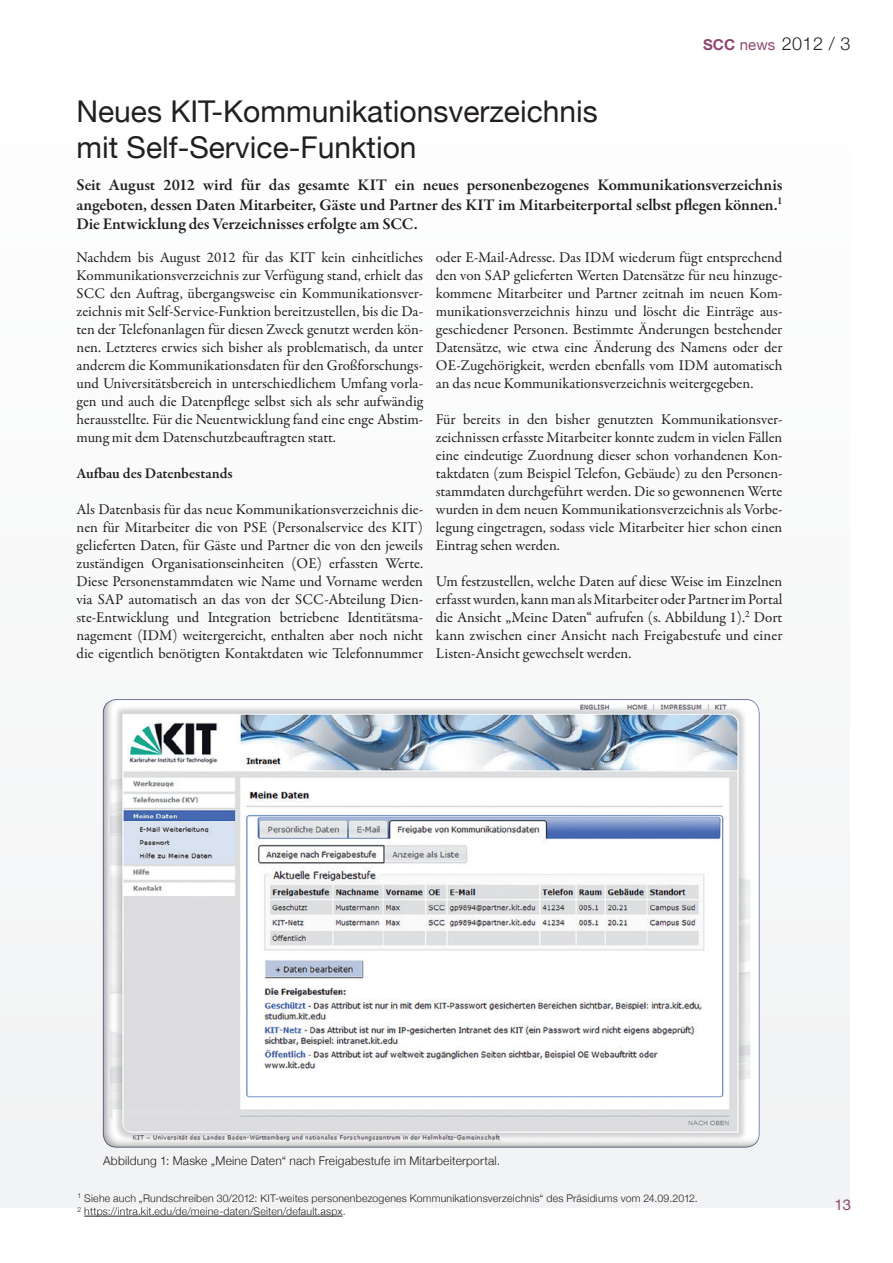
<style>
.page{position:relative;width:893px;height:1263px;background:#fff}
.page>*{position:absolute;margin:0;border:0;box-sizing:border-box;transform-origin:0 0}
.t1{font:30px/36px "Helvetica Neue";color:#231f20}
.t2{font:300 18px "Helvetica Neue";color:#231f20}
.t3{font:600 16.5px/19.5px "Garamond Premr Pro";letter-spacing:-.01em;color:#231f20;text-align:justify}
.Absatzformat_1{font:15px/18px "Garamond Premr Pro";letter-spacing:-.005em;color:#231f20;text-align:justify}
.Text_body{font:15px/18px "Garamond Premr Pro";color:#231f20;text-align:justify}
.t4{font:600 15px "Garamond Premr Pro";color:#231f20}
.t5{font:15px "Helvetica Neue";color:#8d476f}
.Editor___Author{font:300 12px "Helvetica Neue";letter-spacing:.015em;color:#231f20}
.footnote_text{font:300 10.5px "Helvetica Neue";letter-spacing:.02em;color:#231f20}
.s1{font-weight:700;font-size:15px;color:#8d476f}
.s2{font-weight:400;font-size:15px;color:#8d476f}
</style>
<div class="page">
<div style="left:0;top:60px;width:850px;height:1148px;background:#fafafb"></div>
<div style="left:101px;top:698px;width:658px;height:450px;background:#231f20;opacity:.39"></div>
<hr style="left:84px;top:1216px;width:259px;height:1px;background:#231f20">
<p class="t2" style="left:703px;top:29px;width:149px"><span class="s1">SCC</span> <span class="s2">news</span> 2012 / 3</p>
<p class="t1" style="left:77px;top:91px;width:523px">Neues KIT-Kommunikationsverzeichnis mit Self-Service-Funktion</p>
<p class="t3" style="left:77px;top:176px;width:707px">Seit August 2012 wird für das gesamte KIT ein neues personenbezogenes Kommunikationsverzeichnis angeboten, dessen Daten Mitarbeiter, Gäste und Partner des KIT im Mitarbeiterportal selbst pflegen können.<sup>1<br></sup>Die Entwicklung des Verzeichnisses erfolgte am SCC.</p>
<p class="Absatzformat_1" style="left:77px;top:249px;width:348px">Nachdem bis August 2012 für das KIT kein einheitliches Kommunikationsverzeichnis zur Verfügung stand, erhielt das SCC den Auftrag, übergangsweise ein Kommunikationsver&shy;zeichnis mit Self-Service-Funktion bereitzustellen, bis die Da&shy;ten der Telefonanlagen für diesen Zweck genutzt werden kön&shy;nen. Letzteres erwies sich bisher als problematisch, da unter anderem die Kommunikationsdaten für den Großforschungs&shy;und Universitätsbereich in unterschiedlichem Umfang vorla&shy;gen und auch die Datenpflege selbst sich als sehr aufwändig herausstellte. Für die Neuentwicklung fand eine enge Abstim&shy;mung mit dem Datenschutzbeauftragten statt.</p>
<p class="t4" style="left:77px;top:464px;width:158px">Aufbau des Datenbestands</p>
<p class="Absatzformat_1" style="left:77px;top:501px;width:348px">Als Datenbasis für das neue Kommunikationsverzeichnis die&shy;nen für Mitarbeiter die von PSE (Personalservice des KIT) gelieferten Daten, für Gäste und Partner die von den jeweils zuständigen Organisationseinheiten (OE) erfassten Werte.<br>Diese Personenstammdaten wie Name und Vorname werden via SAP automatisch an das von der SCC-Abteilung Dien&shy;ste-Entwicklung und Integration betriebene Identitätsma&shy;nagement (IDM) weitergereicht, enthalten aber noch nicht die eigentlich benötigten Kontaktdaten wie Telefonnummer</p>
<p class="Absatzformat_1" style="left:436px;top:249px;width:348px">oder E-Mail-Adresse. Das IDM wiederum fügt entsprechend den von SAP gelieferten Werten Datensätze für neu hinzuge&shy;kommene Mitarbeiter und Partner zeitnah im neuen Kom&shy;munikationsverzeichnis hinzu und löscht die Einträge aus&shy;geschiedener Personen. Bestimmte Änderungen bestehender Datensätze, wie etwa eine Änderung des Namens oder der OE-Zugehörigkeit, werden ebenfalls vom IDM automatisch an das neue Kommunikationsverzeichnis weitergegeben.</p>
<p class="Absatzformat_1" style="left:436px;top:411px;width:348px">Für bereits in den bisher genutzten Kommunikationsver&shy;zeichnissen erfasste Mitarbeiter konnte zudem in vielen Fällen eine eindeutige Zuordnung dieser schon vorhandenen Kon&shy;taktdaten (zum Beispiel Telefon, Gebäude) zu den Personen&shy;stammdaten durchgeführt werden. Die so gewonnenen Werte wurden in dem neuen Kommunikationsverzeichnis als Vorbe&shy;legung eingetragen, sodass viele Mitarbeiter hier schon einen Eintrag sehen werden.</p>
<p class="Text_body" style="left:436px;top:573px;width:348px">Um festzustellen, welche Daten auf diese Weise im Einzelnen erfasst wurden, kann man als Mitarbeiter oder Partner im Portal die Ansicht „Meine Daten“ aufrufen (s. Abbildung 1).<sup>2</sup> Dort kann zwischen einer Ansicht nach Freigabestufe und einer Listen-Ansicht gewechselt werden.</p>
<p class="Editor___Author" style="left:103px;top:1151px;width:398px">Abbildung 1: Maske „Meine Daten“ nach Freigabestufe im Mitarbeiterportal.</p>
<p class="footnote_text" style="left:78px;top:1189px;width:622px"><sup>1</sup> Siehe auch „Rundschreiben 30/2012: KIT-weites personenbezogenes Kommunikationsverzeichnis“ des Präsidiums vom 24.09.2012.</p>
<p class="footnote_text" style="left:78px;top:1203px;width:269px"><sup>2</sup> https://intra.kit.edu/de/meine-daten/Seiten/default.aspx.</p>
<p class="t5" style="left:834px;top:1192px;width:18px">13</p>
</div>
